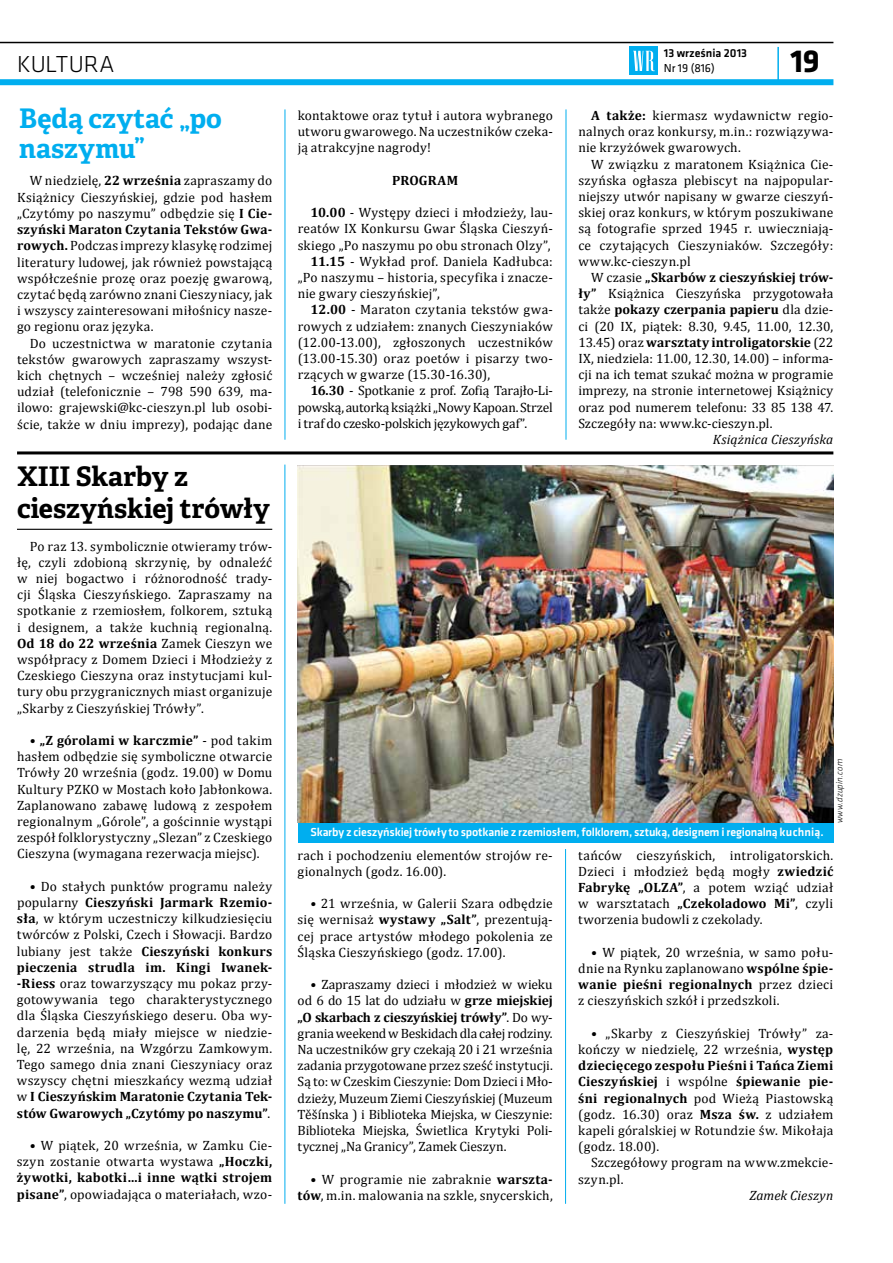
<style>
.page{position:relative;width:893px;height:1263px;background:#fff}
.page>*{position:absolute;margin:0;border:0;box-sizing:border-box;transform-origin:0 0}
.t1{font:700 33px "Klavika";color:#000}
.t2{font:700 27px/32.4px "Adelle Basic";color:#000}
.t3{font:700 27px/30px "Adelle Basic";color:#00aeef}
.t4{font:300 24px "Klavika";letter-spacing:-.005em;color:#000}
.t5{font:13.5px/16.2px "Cambria";letter-spacing:.015em;color:#000;text-align:justify}
.t6{font:13.5px "Cambria";letter-spacing:-.015em;color:#000}
.t7{font:13.5px "Cambria";letter-spacing:-.01em;color:#000}
.t8{font:italic 13.5px "Cambria";letter-spacing:.01em;color:#000}
.t9{font:700 13.5px "Cambria";letter-spacing:.01em;color:#000}
.t10{font:500 12px "Klavika";letter-spacing:-.015em;color:#fff}
.t11{font:500 12px "Klavika";color:#000}
.t12{font:12px "Klavika";color:#000}
.t13{font:italic 300 9px "Klavika";letter-spacing:.015em;color:#000}
.s1{font-weight:700}
</style>
<div class="page">
<hr style="left:0;top:42px;width:833px;height:1px;background:#000">
<div style="left:0;top:79px;width:833px;height:6px;background:#00aeef"></div>
<hr style="left:777px;top:47px;width:2px;height:35px;background:#00aeef">
<div style="left:630px;top:47px;width:28px;height:28px;background:#00aeef"></div>
<svg style="left:633px;top:51px;width:22px;height:20px"></svg>
<div style="left:298px;top:823px;width:535px;height:20px;background:#00aeef"></div>
<hr style="left:17px;top:529px;width:255px;height:1px;background:#000">
<img style="left:298px;top:465px;width:535px;height:358px">
<hr style="left:17px;top:451px;width:816px;height:3px;background:#000">
<hr style="left:565px;top:849px;width:1px;height:355px;background:#00aeef">
<hr style="left:285px;top:465px;width:1px;height:739px;background:#00aeef">
<hr style="left:566px;top:109px;width:1px;height:331px;background:#00aeef">
<hr style="left:285px;top:109px;width:1px;height:331px;background:#00aeef">
<p class="t11" style="left:664px;top:45px;width:85px">13 września 2013</p>
<h3 class="t4" style="left:17px;top:49px;width:99px">KULTURA</h3>
<p class="t12" style="left:664px;top:60px;width:53px">Nr 19 (816)</p>
<h1 class="t1" style="left:790px;top:37px;width:31px">19</h1>
<h2 class="t3" style="left:19px;top:103px;width:204px">Będą czytać „po naszymu”</h2>
<p class="t5" style="left:17px;top:173px;width:257px;text-indent:13px">W niedzielę, <span class="s1">22 września</span> zapraszamy do Książnicy Cieszyńskiej, gdzie pod hasłem „Czytómy po naszymu” odbędzie się <span class="s1">I Cie&shy;szyński Maraton Czytania Tekstów Gwa&shy;rowych.</span> Podczas imprezy klasykę rodzimej literatury ludowej, jak również powstającą współcześnie prozę oraz poezję gwarową, czytać będą zarówno znani Cieszyniacy, jak i wszyscy zainteresowani miłośnicy nasze&shy;go regionu oraz języka.</p>
<p class="t5" style="left:17px;top:335px;width:257px;text-indent:13px">Do uczestnictwa w maratonie czytania tekstów gwarowych zapraszamy wszyst&shy;kich chętnych – wcześniej należy zgłosić udział (telefonicznie – 798 590 639, ma&shy;ilowo: grajewski@kc-cieszyn.pl lub osobi&shy;ście, także w dniu imprezy), podając dane</p>
<h2 class="t2" style="left:17px;top:460px;width:254px">XIII Skarby z cieszyńskiej trówły</h2>
<p class="t5" style="left:17px;top:538px;width:257px;text-indent:13px">Po raz 13. symbolicznie otwieramy trów&shy;łę, czyli zdobioną skrzynię, by odnaleźć w niej bogactwo i różnorodność trady&shy;cji Śląska Cieszyńskiego. Zapraszamy na spotkanie z rzemiosłem, folkorem, sztuką i designem, a także kuchnią regionalną.<br><span class="s1">Od 18 do 22 września</span> Zamek Cieszyn we współpracy z Domem Dzieci i Młodzieży z Czeskiego Cieszyna oraz instytucjami kul&shy;tury obu przygranicznych miast organizuje „Skarby z Cieszyńskiej Trówły”.</p>
<p class="t5" style="left:17px;top:732px;width:257px;text-indent:13px">• <span class="s1">„Z górolami w karczmie”</span> - pod takim hasłem odbędzie się symboliczne otwarcie Trówły 20 września (godz. 19.00) w Domu Kultury PZKO w Mostach koło Jabłonkowa.<br>Zaplanowano zabawę ludową z zespołem regionalnym „Górole”, a gościnnie wystąpi zespół folklorystyczny „Slezan” z Czeskiego Cieszyna (wymagana rezerwacja miejsc).</p>
<p class="t5" style="left:17px;top:878px;width:257px;text-indent:13px">• Do stałych punktów programu należy popularny <span class="s1">Cieszyński Jarmark Rzemio&shy;sła</span>, w którym uczestniczy kilkudziesięciu twórców z Polski, Czech i Słowacji. Bardzo lubiany jest także <span class="s1">Cieszyński konkurs pieczenia strudla im. Kingi Iwanek--Riess</span> oraz towarzyszący mu pokaz przy&shy;gotowywania tego charakterystycznego dla Śląska Cieszyńskiego deseru. Oba wy&shy;darzenia będą miały miejsce w niedzie&shy;lę, 22 września, na Wzgórzu Zamkowym.<br>Tego samego dnia znani Cieszyniacy oraz wszyscy chętni mieszkańcy wezmą udział w <span class="s1">I Cieszyńskim Maratonie Czytania Tek&shy;stów Gwarowych „Czytómy po naszymu”</span>.</p>
<p class="t5" style="left:17px;top:1137px;width:257px;text-indent:13px">• W piątek, 20 września, w Zamku Cie&shy;szyn zostanie otwarta wystawa <span class="s1">„Hoczki, żywotki, kabotki…i inne wątki strojem pisane”</span>, opowiadająca o materiałach, wzo-</p>
<p class="t5" style="left:298px;top:107px;width:257px">kontaktowe oraz tytuł i autora wybranego utworu gwarowego. Na uczestników czeka&shy;ją atrakcyjne nagrody!</p>
<p class="t9" style="left:392px;top:172px;width:68px">PROGRAM</p>
<p class="t5" style="left:310px;top:204px;width:244px"><span class="s1">10.00</span> - Występy dzieci i młodzieży, lau-</p>
<p class="t5" style="left:298px;top:221px;width:257px">reatów IX Konkursu Gwar Śląska Cieszyń-</p>
<p class="t5" style="left:298px;top:237px;width:254px">skiego „Po naszymu po obu stronach Olzy”,</p>
<p class="t5" style="left:310px;top:253px;width:244px"><span class="s1">11.15</span> - Wykład prof. Daniela Kadłubca:</p>
<p class="t5" style="left:298px;top:269px;width:257px">„Po naszymu – historia, specyfika i znacze-</p>
<p class="t5" style="left:298px;top:285px;width:144px">nie gwary cieszyńskiej”,</p>
<p class="t5" style="left:310px;top:302px;width:244px"><span class="s1">12.00</span> - Maraton czytania tekstów gwa-</p>
<p class="t5" style="left:298px;top:318px;width:257px">rowych z udziałem: znanych Cieszyniaków</p>
<p class="t5" style="left:298px;top:334px;width:257px">(12.00-13.00), zgłoszonych uczestników</p>
<p class="t5" style="left:298px;top:350px;width:257px">(13.00-15.30) oraz poetów i pisarzy two-</p>
<p class="t5" style="left:298px;top:366px;width:194px">rzących w gwarze (15.30-16.30),</p>
<p class="t7" style="left:310px;top:383px;width:244px"><span class="s1">16.30</span> - Spotkanie z prof. Zofią Tarajło-Li-</p>
<p class="t6" style="left:298px;top:399px;width:257px">powską, autorką książki „Nowy Kapoan. Strzel</p>
<p class="t6" style="left:298px;top:415px;width:231px">i traf do czesko-polskich językowych gaf”.</p>
<p class="t5" style="left:578px;top:107px;width:257px;text-indent:13px"><span class="s1">A także:</span> kiermasz wydawnictw regio&shy;nalnych oraz konkursy, m.in.: rozwiązywa&shy;nie krzyżówek gwarowych.</p>
<p class="t5" style="left:578px;top:156px;width:257px;text-indent:13px">W związku z maratonem Książnica Cie&shy;szyńska ogłasza plebiscyt na najpopular&shy;niejszy utwór napisany w gwarze cieszyń&shy;skiej oraz konkurs, w którym poszukiwane są fotografie sprzed 1945 r. uwieczniają&shy;ce czytających Cieszyniaków. Szczegóły: www.kc-cieszyn.pl</p>
<p class="t5" style="left:578px;top:269px;width:257px;text-indent:13px">W czasie <span class="s1">„Skarbów z cieszyńskiej trów&shy;ły”</span> Książnica Cieszyńska przygotowała także <span class="s1">pokazy czerpania papieru</span> dla dzie&shy;ci (20 IX, piątek: 8.30, 9.45, 11.00, 12.30, 13.45) oraz <span class="s1">warsztaty introligatorskie</span> (22<br>IX, niedziela: 11.00, 12.30, 14.00) – informa&shy;cji na ich temat szukać można w programie imprezy, na stronie internetowej Książnicy oraz pod numerem telefonu: 33 85 138 47.<br>Szczegóły na: www.kc-cieszyn.pl.</p>
<p class="t8" style="left:713px;top:431px;width:122px">Książnica Cieszyńska</p>
<p class="t13" style="left:834px;top:823px;width:65px;rotate:-90deg">www.dzupin.com</p>
<p class="t10" style="left:310px;top:823px;width:515px">Skarby z cieszyńskiej trówły to spotkanie z rzemiosłem, folklorem, sztuką, designem i regionalną kuchnią.</p>
<p class="t5" style="left:298px;top:847px;width:257px">rach i pochodzeniu elementów strojów re&shy;gionalnych (godz. 16.00).</p>
<p class="t5" style="left:298px;top:895px;width:257px;text-indent:13px">• 21 września, w Galerii Szara odbędzie się wernisaż <span class="s1">wystawy „Salt”</span>, prezentują&shy;cej prace artystów młodego pokolenia ze Śląska Cieszyńskiego (godz. 17.00).</p>
<p class="t5" style="left:298px;top:976px;width:257px;text-indent:13px">• Zapraszamy dzieci i młodzież w wieku od 6 do 15 lat do udziału w <span class="s1">grze miejskiej „O skarbach z cieszyńskiej trówły”</span>. Do wy&shy;grania weekend w Beskidach dla całej rodziny.<br>Na uczestników gry czekają 20 i 21 września zadania przygotowane przez sześć instytucji.<br>Są to: w Czeskim Cieszynie: Dom Dzieci i Mło&shy;dzieży, Muzeum Ziemi Cieszyńskiej (Muzeum Těšínska ) i Biblioteka Miejska, w Cieszynie:<br>Biblioteka Miejska, Świetlica Krytyki Poli&shy;tycznej „Na Granicy”, Zamek Cieszyn.</p>
<p class="t5" style="left:298px;top:1171px;width:257px;text-align:right">• W programie nie zabraknie <span class="s1">warszta&shy;tów</span>, m.in. malowania na szkle, snycerskich,</p>
<p class="t5" style="left:578px;top:847px;width:257px">tańców cieszyńskich, introligatorskich.<br>Dzieci i młodzież będą mogły <span class="s1">zwiedzić Fabrykę „OLZA”</span>, a potem wziąć udział w warsztatach <span class="s1">„Czekoladowo Mi”</span>, czyli tworzenia budowli z czekolady.</p>
<p class="t5" style="left:578px;top:944px;width:257px;text-indent:13px">• W piątek, 20 września, w samo połu&shy;dnie na Rynku zaplanowano <span class="s1">wspólne śpie&shy;wanie pieśni regionalnych</span> przez dzieci z cieszyńskich szkół i przedszkoli.</p>
<p class="t5" style="left:578px;top:1025px;width:257px;text-indent:13px">• „Skarby z Cieszyńskiej Trówły” za&shy;kończy w niedzielę, 22 września, <span class="s1">występ dziecięcego zespołu Pieśni i Tańca Ziemi Cieszyńskiej</span> i wspólne <span class="s1">śpiewanie pie&shy;śni regionalnych</span> pod Wieżą Piastowską (godz. 16.30) oraz <span class="s1">Msza św.</span> z udziałem kapeli góralskiej w Rotundzie św. Mikołaja (godz. 18.00).</p>
<p class="t5" style="left:578px;top:1154px;width:257px;text-indent:13px">Szczegółowy program na www.zmekcie&shy;szyn.pl.</p>
<p class="t8" style="left:749px;top:1187px;width:85px">Zamek Cieszyn</p>
</div>
